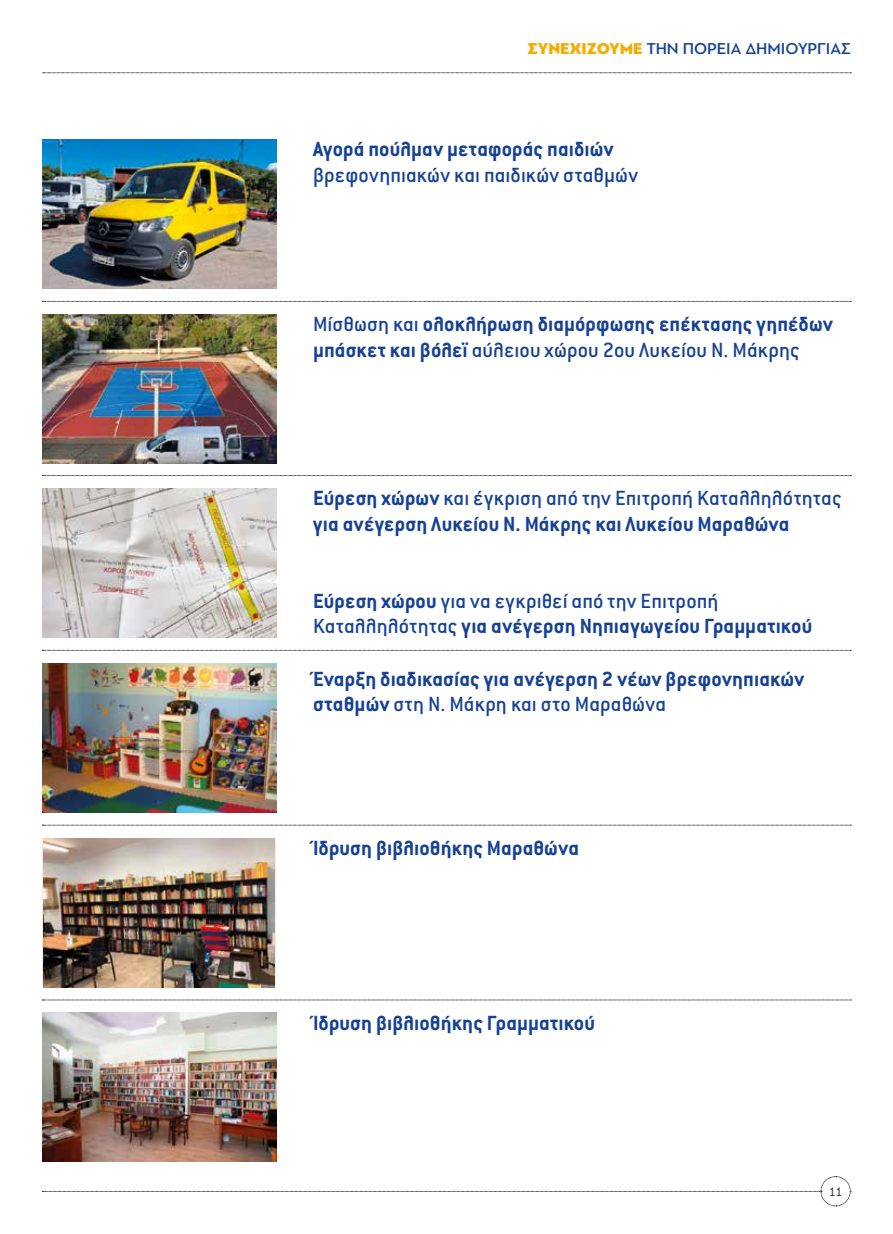
<style>
.page{position:relative;width:893px;height:1234px;background:#fff}
.page>*{position:absolute;margin:0;border:0;box-sizing:border-box;transform-origin:0 0}
.t1{font:700 22.5px/25.5px "Conduit ITC Hel";letter-spacing:.005em;color:#164194}
.t2{font:500 22.5px "Conduit ITC Hel";letter-spacing:.01em;color:#164194}
.t3{font:500 16.5px "PF Bague Sans Pro";color:#164194}
.t4{font:300 13.5px "Conduit ITC Hel";color:#1d1d1b}
.s1{font-weight:900;color:#f8aa00}
.s2{font-weight:500}
</style>
<div class="page">
<svg style="left:42px;top:301px;width:809px;height:1px"></svg>
<svg style="left:42px;top:475px;width:809px;height:1px"></svg>
<svg style="left:42px;top:650px;width:809px;height:1px"></svg>
<svg style="left:42px;top:824px;width:809px;height:1px"></svg>
<svg style="left:42px;top:999px;width:809px;height:1px"></svg>
<svg style="left:43px;top:73px;width:808px;height:1px"></svg>
<svg style="left:42px;top:1176px;width:809px;height:30px"></svg>
<img style="left:42px;top:663px;width:234px;height:149px">
<img style="left:42px;top:1012px;width:234px;height:149px">
<img style="left:44px;top:838px;width:231px;height:148px">
<img style="left:42px;top:488px;width:234px;height:149px">
<img style="left:42px;top:314px;width:234px;height:149px">
<img style="left:42px;top:139px;width:234px;height:149px">
<p class="t3" style="left:528px;top:39px;width:324px"><span class="s1">ΣΥΝΕΧΙΖΟΥΜΕ</span> ΤΗΝ ΠΟΡΕΙΑ ΔΗΜΙΟΥΡΓΙΑΣ</p>
<p class="t1" style="left:313px;top:137px;width:302px">Αγορά πούλμαν μεταφοράς παιδιών</p>
<p class="t2" style="left:313px;top:164px;width:327px">βρεφονηπιακών και παιδικών σταθμών</p>
<p class="t1" style="left:313px;top:312px;width:521px"><span class="s2">Μίσθωση και</span> ολοκλήρωση διαμόρφωσης επέκτασης γηπέδων μπάσκετ και βόλεϊ <span class="s2">αύλειου χώρου 2ου Λυκείου Ν. Μάκρης</span></p>
<p class="t1" style="left:313px;top:486px;width:530px">Εύρεση χώρων <span class="s2">και έγκριση από την Επιτροπή Καταλληλότητας </span>για ανέγερση Λυκείου Ν. Μάκρης και Λυκείου Μαραθώνα</p>
<p class="t1" style="left:313px;top:588px;width:501px">Εύρεση χώρου <span class="s2">για να εγκριθεί από την Επιτροπή<br>Καταλληλότητας</span> για ανέγερση Νηπιαγωγείου Γραμματικού</p>
<p class="t1" style="left:313px;top:666px;width:493px">Έναρξη διαδικασίας για ανέγερση 2 νέων βρεφονηπιακών σταθμών <span class="s2">στη Ν. Μάκρη και στο Μαραθώνα</span></p>
<p class="t1" style="left:313px;top:835px;width:267px">Ίδρυση βιβλιοθήκης Μαραθώνα</p>
<p class="t1" style="left:313px;top:1010px;width:283px">Ίδρυση βιβλιοθήκης Γραμματικού</p>
<p class="t4" style="left:829px;top:1184px;width:15px">11</p>
</div>
